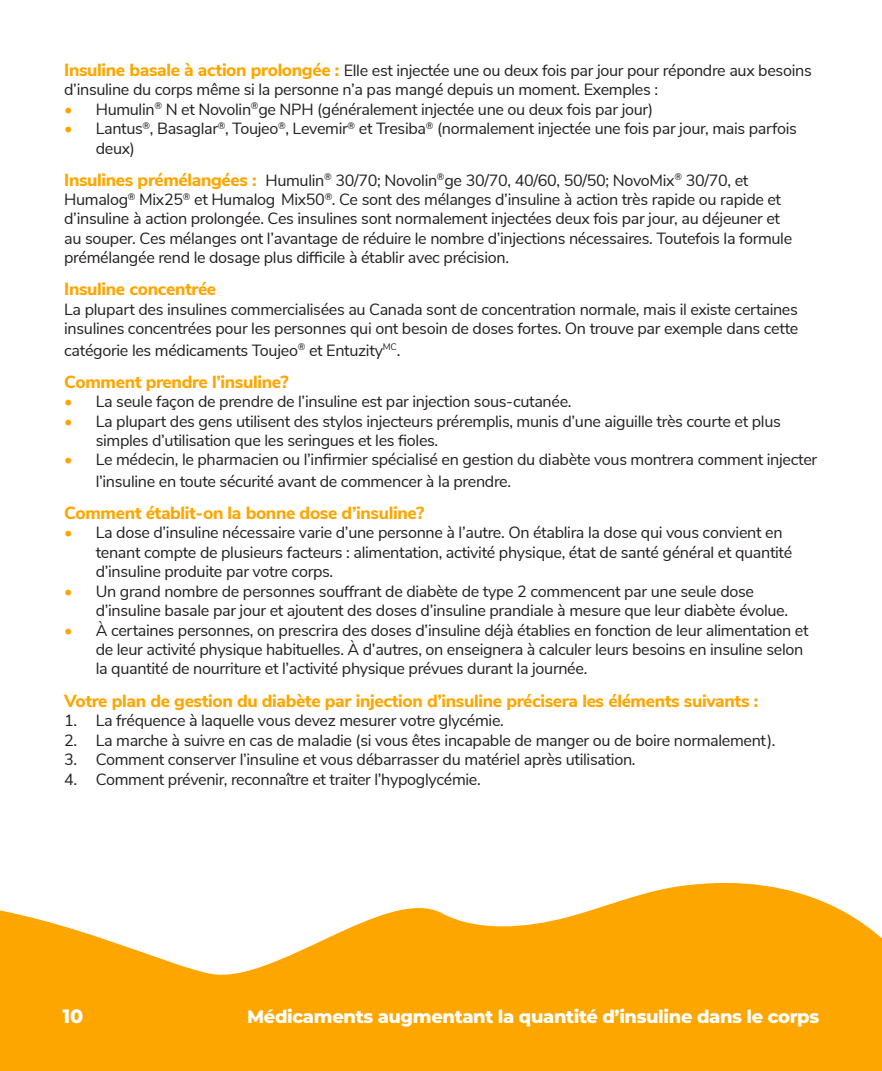
<style>
.page{position:relative;width:882px;height:1071px;background:#fff}
.page>*{position:absolute;margin:0;border:0;box-sizing:border-box;transform-origin:0 0}
.t1{font:800 19.25px "Montserrat";color:#fff}
.t2{font:800 17.85px "Montserrat";letter-spacing:-.02em;color:#fff}
.t3{font:800 17.5px "Nunito Sans";letter-spacing:-.02em;color:#fea600}
.t4{font:16.1px/19.4px "Nunito Sans";letter-spacing:-.02em;color:#231f20}
.s1{font-weight:800;font-size:17.5px;color:#fea600}
.s2{color:#fea600}
</style>
<div class="page">
<svg style="left:0;top:883px;width:882px;height:188px;fill:#fea600"></svg>
<p class="t4" style="left:64px;top:60px;width:749px"><span class="s1">Insuline basale à action prolongée :</span> Elle est injectée une ou deux fois par jour pour répondre aux besoins d’insuline du corps même si la personne n’a pas mangé depuis un moment. Exemples :</p>
<p class="t4" style="left:64px;top:98px;width:591px"><span class="s2">•</span> Humulin<sup>®</sup> N et Novolin<sup>®</sup>ge NPH (généralement injectée une ou deux fois par jour)</p>
<p class="t4" style="left:96px;top:118px;width:703px;text-indent:-32px"><span class="s2">•</span> Lantus<sup>®</sup>, Basaglar<sup>®</sup>, Toujeo<sup>®</sup>, Levemir<sup>®</sup> et Tresiba<sup>®</sup> (normalement injectée une fois par jour, mais parfois deux)</p>
<p class="t4" style="left:64px;top:169px;width:730px"><span class="s1">Insulines prémélangées :</span> Humulin<sup>®</sup> 30/70; Novolin<sup>®</sup>ge 30/70, 40/60, 50/50; NovoMix<sup>®</sup> 30/70, et Humalog<sup>®</sup> Mix25<sup>®</sup> et Humalog Mix50<sup>®</sup>. Ce sont des mélanges d’insuline à action très rapide ou rapide et d’insuline à action prolongée. Ces insulines sont normalement injectées deux fois par jour, au déjeuner et au souper. Ces mélanges ont l’avantage de réduire le nombre d’injections nécessaires. Toutefois la formule prémélangée rend le dosage plus difficile à établir avec précision.</p>
<p class="t3" style="left:64px;top:276px;width:154px">Insuline concentrée</p>
<p class="t4" style="left:64px;top:298px;width:736px">La plupart des insulines commercialisées au Canada sont de concentration normale, mais il existe certaines insulines concentrées pour les personnes qui ont besoin de doses fortes. On trouve par exemple dans cette</p>
<p class="t4" style="left:64px;top:339px;width:338px">catégorie les médicaments Toujeo<sup>®</sup> et Entuzity<sup>MC</sup>.</p>
<p class="t3" style="left:64px;top:369px;width:226px">Comment prendre l’insuline?</p>
<p class="t4" style="left:64px;top:391px;width:509px"><span class="s2">•</span> La seule façon de prendre de l’insuline est par injection sous-cutanée.</p>
<p class="t4" style="left:96px;top:410px;width:687px;text-indent:-32px"><span class="s2">•</span> La plupart des gens utilisent des stylos injecteurs préremplis, munis d’une aiguille très courte et plus simples d’utilisation que les seringues et les fioles.</p>
<p class="t4" style="left:96px;top:448px;width:723px;line-height:21.5px;text-indent:-32px"><span class="s2">•</span> Le médecin, le pharmacien ou l’infirmier spécialisé en gestion du diabète vous montrera comment injecter l’insuline en toute sécurité avant de commencer à la prendre.</p>
<p class="t3" style="left:64px;top:500px;width:362px">Comment établit-on la bonne dose d’insuline?</p>
<p class="t4" style="left:96px;top:522px;width:698px;text-indent:-32px"><span class="s2">•</span> La dose d’insuline nécessaire varie d’une personne à l’autre. On établira la dose qui vous convient en tenant compte de plusieurs facteurs : alimentation, activité physique, état de santé général et quantité d’insuline produite par votre corps.</p>
<p class="t4" style="left:96px;top:580px;width:694px;text-indent:-32px"><span class="s2">•</span> Un grand nombre de personnes souffrant de diabète de type 2 commencent par une seule dose d’insuline basale par jour et ajoutent des doses d’insuline prandiale à mesure que leur diabète évolue.</p>
<p class="t4" style="left:96px;top:619px;width:714px;text-indent:-32px"><span class="s2">•</span> À certaines personnes, on prescrira des doses d’insuline déjà établies en fonction de leur alimentation et de leur activité physique habituelles. À d’autres, on enseignera à calculer leurs besoins en insuline selon la quantité de nourriture et l’activité physique prévues durant la journée.</p>
<p class="t3" style="left:64px;top:688px;width:696px">Votre plan de gestion du diabète par injection d’insuline précisera les éléments suivants :</p>
<p class="t4" style="left:64px;top:710px;width:441px">1. La fréquence à laquelle vous devez mesurer votre glycémie.</p>
<p class="t4" style="left:64px;top:729px;width:713px">2. La marche à suivre en cas de maladie (si vous êtes incapable de manger ou de boire normalement).</p>
<p class="t4" style="left:64px;top:749px;width:573px">3. Comment conserver l’insuline et vous débarrasser du matériel après utilisation.</p>
<p class="t4" style="left:64px;top:768px;width:418px">4. Comment prévenir, reconnaître et traiter l’hypoglycémie.</p>
<p class="t1" style="left:62px;top:1002px;width:22px">10</p>
<p class="t2" style="left:247px;top:1003px;width:574px">Médicaments augmentant la quantité d’insuline dans le corps</p>
</div>
